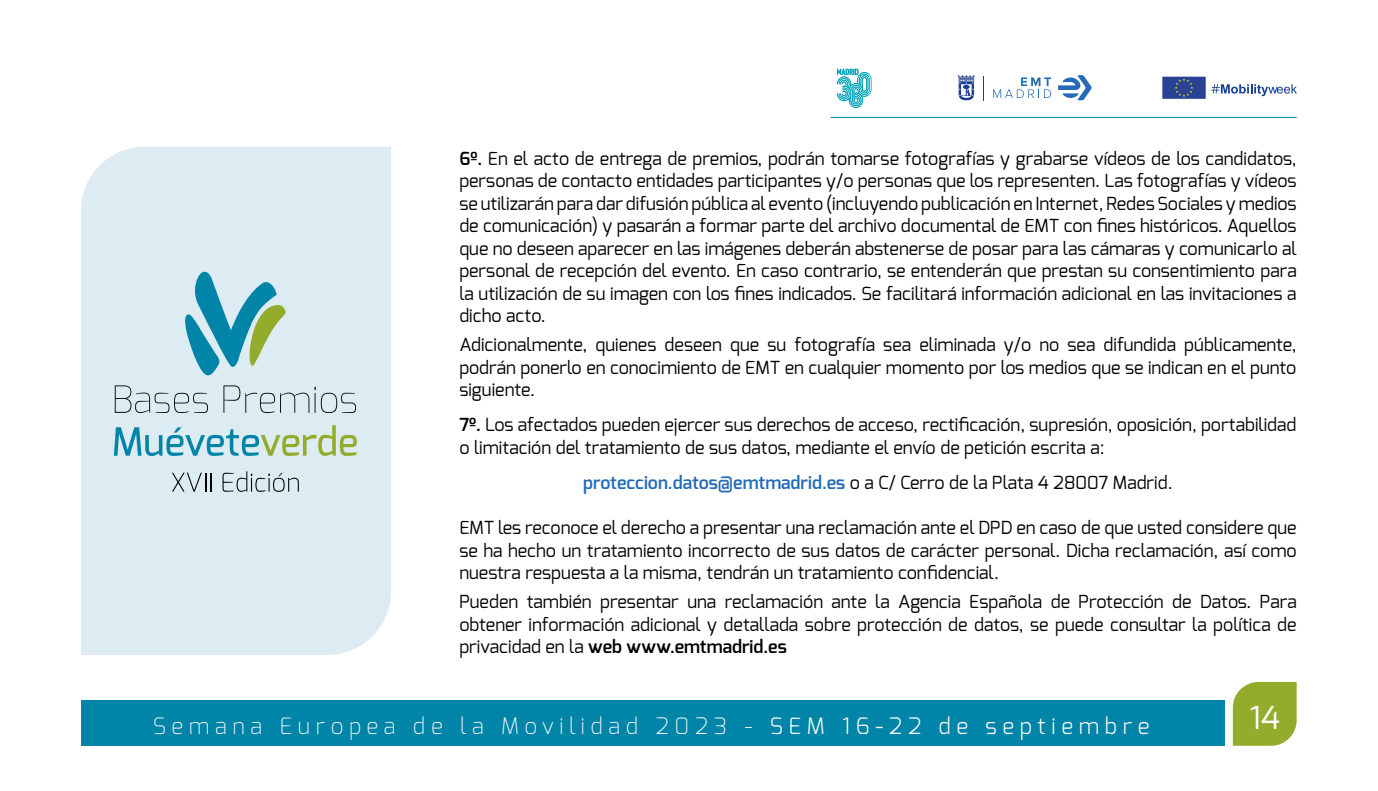
<style>
.page{position:relative;width:1378px;height:791px;background:#fff}
.page>*{position:absolute;margin:0;border:0;box-sizing:border-box;transform-origin:0 0}
.t1{font:31.5px "Exo";color:#fff}
.t2{font:200 22.5px "Exo";letter-spacing:.25em;color:#fff}
.PROTECCIÓN_DE_DATOS{font:18px/22.5px "Exo";color:#000;text-align:justify}
.s1{font-weight:600}
.s2{font-weight:600;color:#256cb5}
.s3{font-weight:300}
</style>
<div class="page">
<div style="left:81px;top:147px;width:310px;height:508px;background:#ddebf3"></div>
<div style="left:81px;top:700px;width:1144px;height:46px;background:#0084a7"></div>
<svg style="left:1233px;top:682px;width:63px;height:64px;background:#9bb13a"></svg>
<svg style="left:179px;top:260px;width:111px;height:119px;background:#97c8cf"></svg>
<svg style="left:115px;top:385px;width:93px;height:28px;background:#c4d1d8"></svg>
<svg style="left:223px;top:385px;width:133px;height:28px;background:#c8d5dc"></svg>
<svg style="left:114px;top:425px;width:243px;height:31px;background:#a9cfcc"></svg>
<svg style="left:172px;top:473px;width:39px;height:19px"></svg>
<svg style="left:222px;top:471px;width:77px;height:21px;background:#bbc7ce"></svg>
<svg style="left:837px;top:69px;width:34px;height:39px"></svg>
<svg style="left:1211px;top:84px;width:86px;height:12px"></svg>
<div style="left:1161px;top:76px;width:45px;height:24px;background:#294294;border:1px solid #fff"></div>
<svg style="left:1175px;top:79px;width:18px;height:18px"></svg>
<svg style="left:1058px;top:75px;width:33px;height:25px"></svg>
<svg style="left:993px;top:77px;width:58px;height:21px"></svg>
<svg style="left:983px;top:76px;width:1px;height:24px"></svg>
<svg style="left:957px;top:75px;width:18px;height:25px"></svg>
<hr style="left:830px;top:117px;width:466px;height:1px;background:#0084a7">
<p class="PROTECCIÓN_DE_DATOS" style="left:459px;top:147px;width:839px"><span class="s1">6º.</span> En el acto de entrega de premios, podrán tomarse fotografías y grabarse vídeos de los candidatos, personas de contacto entidades participantes y/o personas que los representen. Las fotografías y vídeos se utilizarán para dar difusión pública al evento (incluyendo publicación en Internet, Redes Sociales y medios de comunicación) y pasarán a formar parte del archivo documental de EMT con fines históricos. Aquellos que no deseen aparecer en las imágenes deberán abstenerse de posar para las cámaras y comunicarlo al personal de recepción del evento. En caso contrario, se entenderán que prestan su consentimiento para la utilización de su imagen con los fines indicados. Se facilitará información adicional en las invitaciones a dicho acto.</p>
<p class="PROTECCIÓN_DE_DATOS" style="left:459px;top:333px;width:839px">Adicionalmente, quienes deseen que su fotografía sea eliminada y/o no sea difundida públicamente, podrán ponerlo en conocimiento de EMT en cualquier momento por los medios que se indican en el punto siguiente.</p>
<p class="PROTECCIÓN_DE_DATOS" style="left:459px;top:414px;width:839px"><span class="s1">7º.</span> Los afectados pueden ejercer sus derechos de acceso, rectificación, supresión, oposición, portabilidad o limitación del tratamiento de sus datos, mediante el envío de petición escrita a:</p>
<p class="PROTECCIÓN_DE_DATOS" style="left:583px;top:471px;width:591px"><span class="s2">proteccion.datos@emtmadrid.es</span> o a C/ Cerro de la Plata 4 28007 Madrid.</p>
<p class="PROTECCIÓN_DE_DATOS" style="left:459px;top:516px;width:839px">EMT les reconoce el derecho a presentar una reclamación ante el DPD en caso de que usted considere que se ha hecho un tratamiento incorrecto de sus datos de carácter personal. Dicha reclamación, así como nuestra respuesta a la misma, tendrán un tratamiento confidencial.</p>
<p class="PROTECCIÓN_DE_DATOS" style="left:459px;top:590px;width:839px">Pueden también presentar una reclamación ante la Agencia Española de Protección de Datos. Para obtener información adicional y detallada sobre protección de datos, se puede consultar la política de privacidad en la <span class="s1">web www.emtmadrid.es</span></p>
<p class="t2" style="left:153px;top:711px;width:998px">Semana Europea de la Movilidad 2023 - <span class="s3">SEM 16-22 de septiembre</span></p>
<h1 class="t1" style="left:1249px;top:697px;width:32px">14</h1>
</div>
